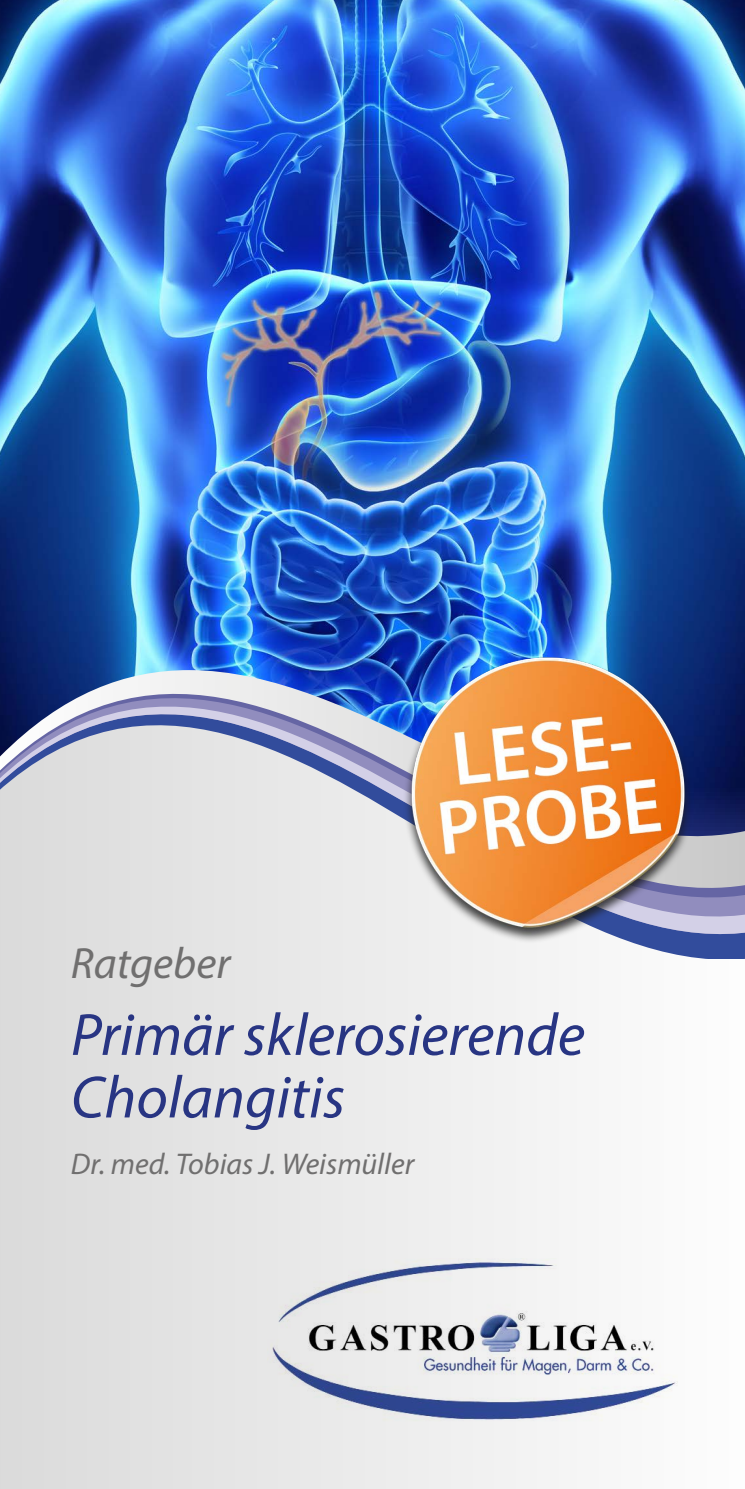
<style>
.page{position:relative;width:745px;height:1489px;background:#fff}
.page>*{position:absolute;margin:0;border:0;box-sizing:border-box;transform-origin:0 0}
.t1{font:italic 60px/62.5px "Myriad Pro";color:#283583}
.t2{font:italic 44px "Myriad Pro";color:#706f6f}
.t3{font:italic 30px "Myriad Pro";color:#706f6f}
</style>
<div class="page">
<div style="left:0;top:682px;width:744px;height:806px;background:linear-gradient(to right,#dbdbdb,#fdfdfd)"></div>
<img style="left:0;top:0;width:744px;height:563px">
<img style="left:267px;top:1258px;width:410px;height:164px">
<img style="left:0;top:563px;width:744px;height:395px">
<svg style="left:0;top:630px;width:744px;height:271px;background:#a6b3d0"></svg>
<img style="left:388px;top:631px;width:355px;height:322px">
<p class="t2" style="left:71px;top:936px;width:161px">Ratgeber</p>
<p class="t1" style="left:71px;top:1002px;width:515px">Primär sklerosierende<br>Cholangitis</p>
<p class="t3" style="left:71px;top:1144px;width:344px">Dr. med. Tobias J. Weismüller</p>
</div>
